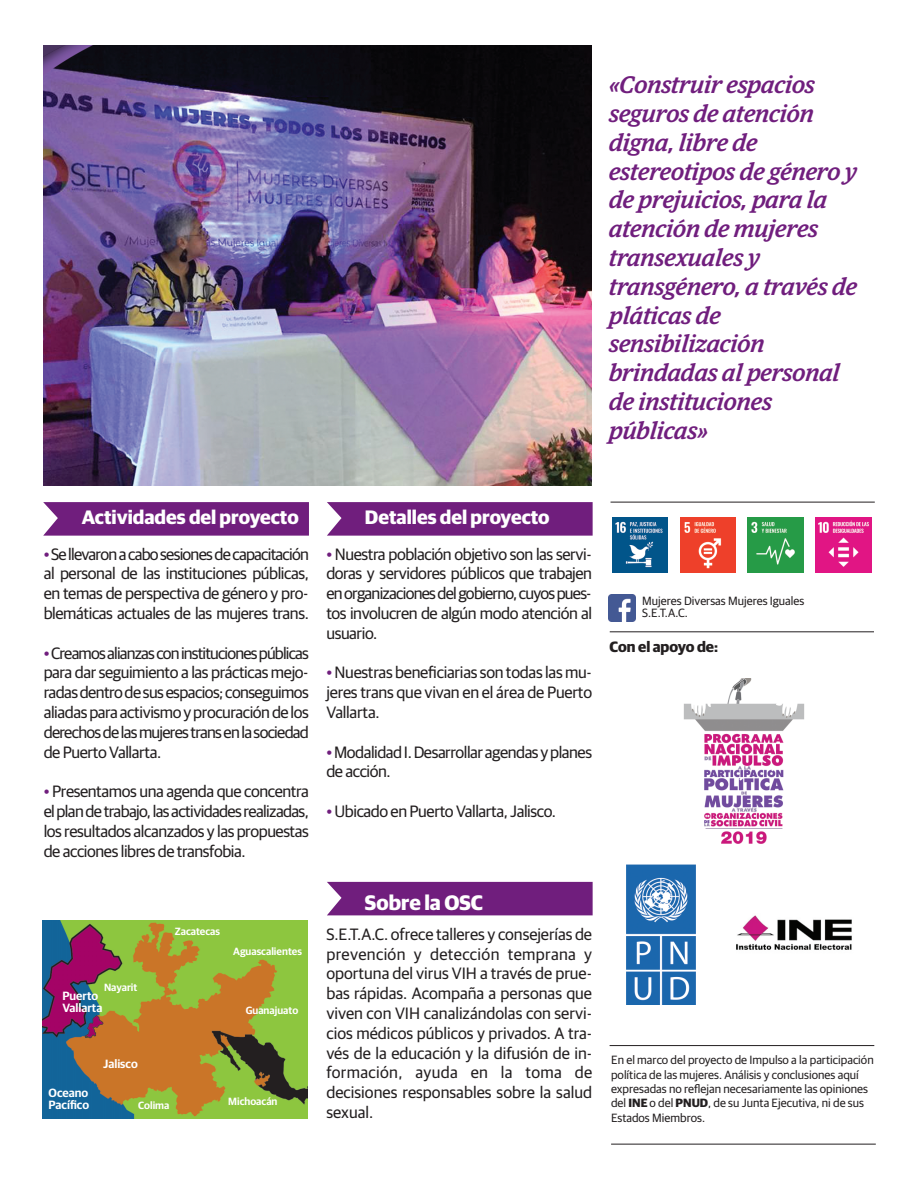
<style>
.page{position:relative;width:918px;height:1188px;background:#fff}
.page>*{position:absolute;margin:0;border:0;box-sizing:border-box;transform-origin:0 0}
.t1{font:italic 500 24px/28.8px "Guardian Egyp";color:#701e7d}
.t2{font:700 21px "Guardian Sans";color:#fff}
.t3{font:700 19.5px "Guardian Sans";color:#fff}
.t4{font:16.5px/19.8px "Guardian Sans";letter-spacing:-.025em;color:#231f20;text-align:justify}
.t5{font:700 15px "Guardian Sans";color:#231f20}
.t6{font:12px/14.4px "Guardian Sans";color:#231f20}
.t7{font:600 12px/12px "Guardian Sans";color:#fff}
.t8{font:600 10.5px "Guardian Sans";color:#fff}
.s1{color:#701e7d}
.s2{font-weight:700}
</style>
<div class="page">
<hr style="left:610px;top:632px;width:264px;height:1px;background:#231f20">
<hr style="left:611px;top:502px;width:264px;height:1px;background:#231f20">
<img style="left:609px;top:595px;width:27px;height:27px">
<hr style="left:610px;top:1045px;width:264px;height:1px;background:#231f20">
<hr style="left:611px;top:1144px;width:265px;height:1px;background:#231f20">
<img style="left:612px;top:517px;width:56px;height:55px">
<div style="left:745px;top:517px;width:61px;height:55px;background:linear-gradient(to bottom,#269b47,#269b47)"></div>
<img style="left:748px;top:517px;width:55px;height:55px">
<div style="left:813px;top:517px;width:61px;height:55px;background:linear-gradient(to bottom,#e11584,#e11584)"></div>
<img style="left:816px;top:517px;width:55px;height:55px">
<svg style="left:735px;top:517px;width:1px;height:55px"></svg>
<img style="left:680px;top:517px;width:55px;height:55px">
<svg style="left:43px;top:502px;width:266px;height:34px;background:#762782"></svg>
<svg style="left:327px;top:502px;width:266px;height:34px;background:#762782"></svg>
<div style="left:327px;top:882px;width:266px;height:33px;background:#701e7d"></div>
<img style="left:43px;top:45px;width:549px;height:440px">
<img style="left:42px;top:921px;width:265px;height:198px">
<img style="left:683px;top:679px;width:121px;height:165px">
<img style="left:626px;top:864px;width:70px;height:141px">
<img style="left:736px;top:915px;width:116px;height:35px">
<p class="t1" style="left:609px;top:72px;width:250px">«Construir espacios seguros de atención digna, libre de estereotipos de género y de prejuicios, para la atención de mujeres transexuales y transgénero, a través de pláticas de sensibilización brindadas al personal de instituciones públicas»</p>
<p class="t3" style="left:82px;top:508px;width:218px">Actividades del proyecto</p>
<p class="t3" style="left:365px;top:508px;width:186px">Detalles del proyecto</p>
<p class="t4" style="left:44px;top:545px;width:267px"><span class="s1">•</span>Se llevaron a cabo sesiones de capacitación al personal de las instituciones públicas, en temas de perspectiva de género y pro&shy;blemáticas actuales de las mujeres trans.</p>
<p class="t4" style="left:44px;top:644px;width:267px"><span class="s1">•</span>Creamos alianzas con instituciones públicas para dar seguimiento a las prácticas mejo&shy;radas dentro de sus espacios; conseguimos aliadas para activismo y procuración de los derechos de las mujeres trans en la sociedad de Puerto Vallarta.</p>
<p class="t4" style="left:44px;top:783px;width:267px"><span class="s1">•</span> Presentamos una agenda que concentra el plan de trabajo, las actividades realizadas, los resultados alcanzados y las propuestas de acciones libres de transfobia.</p>
<p class="t8" style="left:104px;top:982px;width:35px">Nayarit</p>
<p class="t7" style="left:62px;top:991px;width:42px">Puerto<br>Vallarta</p>
<p class="t7" style="left:103px;top:1058px;width:36px">Jalisco</p>
<p class="t8" style="left:175px;top:926px;width:47px">Zacatecas</p>
<p class="t8" style="left:233px;top:946px;width:70px">Aguascalientes</p>
<p class="t8" style="left:246px;top:1005px;width:54px">Guanajuato</p>
<p class="t7" style="left:49px;top:1088px;width:41px">Oceano</p>
<p class="t7" style="left:49px;top:1100px;width:42px">Pacífico</p>
<p class="t8" style="left:138px;top:1100px;width:33px">Colima</p>
<p class="t8" style="left:228px;top:1096px;width:51px">Michoacán</p>
<p class="t4" style="left:326px;top:545px;width:267px"><span class="s1">•</span> Nuestra población objetivo son las servi&shy;doras y servidores públicos que trabajen en organizaciones del gobierno, cuyos pues&shy;tos involucren de algún modo atención al usuario.</p>
<p class="t4" style="left:326px;top:664px;width:267px"><span class="s1">•</span>Nuestras beneficiarias son todas las mu&shy;jeres trans que vivan en el área de Puerto Vallarta.</p>
<p class="t4" style="left:326px;top:743px;width:267px"><span class="s1">•</span>Modalidad I. Desarrollar agendas y planes de acción.</p>
<p class="t4" style="left:326px;top:803px;width:231px"><span class="s1">•</span> Ubicado en Puerto Vallarta, Jalisco.</p>
<p class="t2" style="left:365px;top:892px;width:120px">Sobre la OSC</p>
<p class="t4" style="left:326px;top:925px;width:267px">S.E.T.A.C. ofrece talleres y consejerías de prevención y detección temprana y oportuna del virus VIH a través de prue&shy;bas rápidas. Acompaña a personas que viven con VIH canalizándolas con servi&shy;cios médicos públicos y privados. A tra&shy;vés de la educación y la difusión de in&shy;formación, ayuda en la toma de decisiones responsables sobre la salud sexual.</p>
<p class="t6" style="left:642px;top:595px;width:164px">Mujeres Diversas Mujeres Iguales</p>
<p class="t6" style="left:642px;top:607px;width:47px">S.E.T.A.C.</p>
<p class="t5" style="left:610px;top:640px;width:110px">Con el apoyo de:</p>
<p class="t6" style="left:611px;top:1054px;width:264px">En el marco del proyecto de Impulso a la participación política de las mujeres. Análisis y conclusiones aquí expresadas no reflejan necesariamente las opiniones del <span class="s2">INE</span> o del <span class="s2">PNUD</span>, de su Junta Ejecutiva, ni de sus Estados Miembros.</p>
</div>
